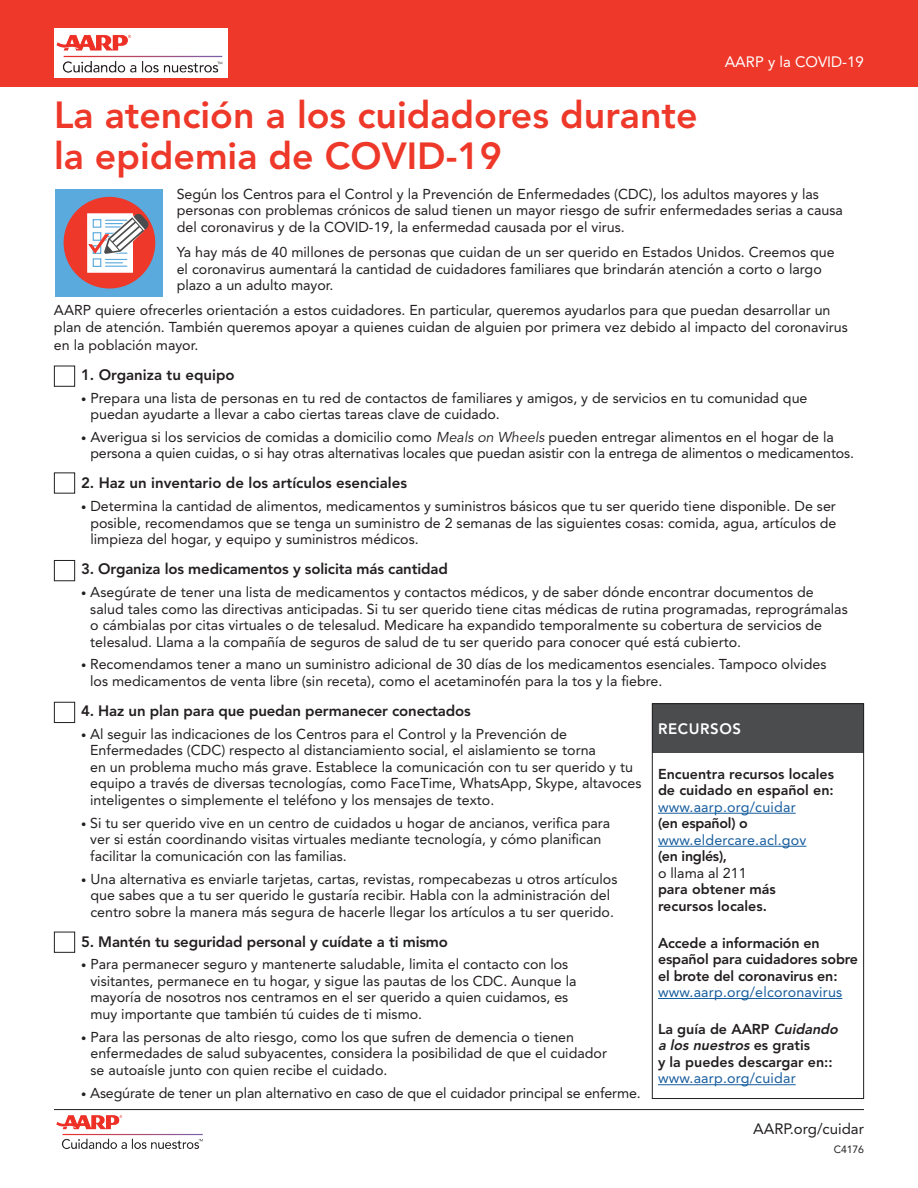
<style>
.page{position:relative;width:918px;height:1188px;background:#fff}
.page>*{position:absolute;margin:0;border:0;box-sizing:border-box;transform-origin:0 0}
.t1{font:800 37.5px/40.5px "Avenir LT";color:#ee3829}
.t2{font:800 15px "Avenir LT";letter-spacing:-.01em;color:#231f20}
.t3{font:15px "Avenir LT";color:#fff}
.t4{font:15px "Avenir LT";color:#231f20}
.t5{font:800 15px "Avenir LT";letter-spacing:.04em;color:#fff}
.t6{font:14.25px/16.5px "Avenir LT";color:#231f20}
.t7{font:800 14.25px/16.5px "Avenir LT";color:#231f20}
.t8{font:14.25px "Avenir LT";letter-spacing:.015em;color:#175d9e}
.t9{font:800 14.25px "Avenir LT";letter-spacing:-.02em;color:#231f20}
.t10{font:10.5px "Avenir LT";letter-spacing:-.015em;color:#231f20}
.s1{font-size:10.5px}
.s2{font-style:italic}
</style>
<div class="page">
<div style="left:0;top:0;width:918px;height:86px;background:#ee3829"></div>
<hr style="left:658px;top:813px;width:138px;height:1px;background:#175d9e">
<hr style="left:658px;top:846px;width:148px;height:1px;background:#175d9e">
<hr style="left:658px;top:998px;width:184px;height:1px;background:#175d9e">
<hr style="left:658px;top:1084px;width:138px;height:1px;background:#175d9e">
<div style="left:652px;top:703px;width:212px;height:50px;background:#4b4c4d"></div>
<div style="left:652px;top:703px;width:212px;height:396px;border:1px solid #231f20"></div>
<div style="left:56px;top:189px;width:107px;height:107px;background:#5aaade"></div>
<div style="left:64px;top:197px;width:91px;height:92px;background:#ee3829;border-radius:50%"></div>
<div style="left:87px;top:213px;width:46px;height:60px;background:#fff"></div>
<svg style="left:88px;top:213px;width:61px;height:55px"></svg>
<div style="left:54px;top:366px;width:21px;height:21px;border:1px solid #231f20"></div>
<div style="left:54px;top:472px;width:21px;height:22px;border:1px solid #231f20"></div>
<div style="left:54px;top:560px;width:21px;height:21px;border:1px solid #231f20"></div>
<div style="left:54px;top:702px;width:21px;height:21px;border:1px solid #231f20"></div>
<div style="left:54px;top:932px;width:21px;height:21px;border:1px solid #231f20"></div>
<hr style="left:54px;top:1109px;width:810px;height:1px;background:#231f20">
<img style="left:56px;top:1115px;width:147px;height:34px">
<div style="left:54px;top:28px;width:174px;height:50px;background:#fff"></div>
<img style="left:56px;top:35px;width:167px;height:38px">
<h1 class="t1" style="left:54px;top:95px;width:645px">La atención a los cuidadores durante la epidemia de COVID-19</h1>
<p class="t3" style="left:725px;top:53px;width:141px">AARP y la COVID-19</p>
<p class="t6" style="left:177px;top:186px;width:668px">Según los Centros para el Control y la Prevención de Enfermedades (CDC), los adultos mayores y las personas con problemas crónicos de salud tienen un mayor riesgo de sufrir enfermedades serias a causa del coronavirus y de la COVID-19, la enfermedad causada por el virus.</p>
<p class="t6" style="left:177px;top:244px;width:660px">Ya hay más de 40 millones de personas que cuidan de un ser querido en Estados Unidos. Creemos que el coronavirus aumentará la cantidad de cuidadores familiares que brindarán atención a corto o largo plazo a un adulto mayor.</p>
<p class="t6" style="left:54px;top:302px;width:795px">AARP quiere ofrecerles orientación a estos cuidadores. En particular, queremos ayudarlos para que puedan desarrollar un plan de atención. También queremos apoyar a quienes cuidan de alguien por primera vez debido al impacto del coronavirus</p>
<p class="t6" style="left:54px;top:337px;width:146px">en la población mayor.</p>
<p class="t2" style="left:81px;top:366px;width:155px">1. Organiza tu equipo</p>
<p class="t6" style="left:90px;top:389px;width:719px;text-indent:-9px"><span class="s1">•</span> Prepara una lista de personas en tu red de contactos de familiares y amigos, y de servicios en tu comunidad que puedan ayudarte a llevar a cabo ciertas tareas clave de cuidado.</p>
<p class="t6" style="left:90px;top:429px;width:765px;text-indent:-9px"><span class="s1">•</span> Averigua si los servicios de comidas a domicilio como <span class="s2">Meals on Wheels</span> pueden entregar alimentos en el hogar de la persona a quien cuidas, o si hay otras alternativas locales que puedan asistir con la entrega de alimentos o medicamentos.</p>
<p class="t2" style="left:81px;top:474px;width:328px">2. Haz un inventario de los artículos esenciales</p>
<p class="t6" style="left:90px;top:498px;width:748px;text-align:justify;text-indent:-9px"><span class="s1">•</span> Determina la cantidad de alimentos, medicamentos y suministros básicos que tu ser querido tiene disponible. De ser posible, recomendamos que se tenga un suministro de 2 semanas de las siguientes cosas: comida, agua, artículos de limpieza del hogar, y equipo y suministros médicos.</p>
<p class="t2" style="left:81px;top:560px;width:368px">3. Organiza los medicamentos y solicita más cantidad</p>
<p class="t6" style="left:90px;top:584px;width:759px;text-indent:-9px"><span class="s1">•</span> Asegúrate de tener una lista de medicamentos y contactos médicos, y de saber dónde encontrar documentos de salud tales como las directivas anticipadas. Si tu ser querido tiene citas médicas de rutina programadas, reprográmalas o cámbialas por citas virtuales o de telesalud. Medicare ha expandido temporalmente su cobertura de servicios de telesalud. Llama a la compañía de seguros de salud de tu ser querido para conocer qué está cubierto.</p>
<p class="t6" style="left:90px;top:656px;width:738px;text-indent:-9px"><span class="s1">•</span> Recomendamos tener a mano un suministro adicional de 30 días de los medicamentos esenciales. Tampoco olvides los medicamentos de venta libre (sin receta), como el acetaminofén para la tos y la fiebre.</p>
<p class="t2" style="left:81px;top:702px;width:391px">4. Haz un plan para que puedan permanecer conectados</p>
<p class="t6" style="left:90px;top:726px;width:553px;text-indent:-9px"><span class="s1">•</span> Al seguir las indicaciones de los Centros para el Control y la Prevención de Enfermedades (CDC) respecto al distanciamiento social, el aislamiento se torna<br>en un problema mucho más grave. Establece la comunicación con tu ser querido y tu equipo a través de diversas tecnologías, como FaceTime, WhatsApp, Skype, altavoces inteligentes o simplemente el teléfono y los mensajes de texto.</p>
<p class="t6" style="left:90px;top:815px;width:521px;text-indent:-9px"><span class="s1">•</span> Si tu ser querido vive en un centro de cuidados u hogar de ancianos, verifica para ver si están coordinando visitas virtuales mediante tecnología, y cómo planifican facilitar la comunicación con las familias.</p>
<p class="t6" style="left:81px;top:870px;width:538px;text-align:center"><span class="s1">•</span> Una alternativa es enviarle tarjetas, cartas, revistas, rompecabezas u otros artículos que sabes que a tu ser querido le gustaría recibir. Habla con la administración del centro sobre la manera más segura de hacerle llegar los artículos a tu ser querido.</p>
<p class="t2" style="left:81px;top:932px;width:369px">5. Mantén tu seguridad personal y cuídate a ti mismo</p>
<p class="t6" style="left:90px;top:956px;width:488px;text-indent:-9px"><span class="s1">•</span> Para permanecer seguro y mantenerte saludable, limita el contacto con los visitantes, permanece en tu hogar, y sigue las pautas de los CDC. Aunque la mayoría de nosotros nos centramos en el ser querido a quien cuidamos, es muy importante que también tú cuides de ti mismo.</p>
<p class="t6" style="left:90px;top:1029px;width:518px;text-indent:-9px"><span class="s1">•</span> Para las personas de alto riesgo, como los que sufren de demencia o tienen enfermedades de salud subyacentes, considera la posibilidad de que el cuidador se autoaísle junto con quien recibe el cuidado.</p>
<p class="t6" style="left:81px;top:1085px;width:561px"><span class="s1">•</span> Asegúrate de tener un plan alternativo en caso de que el cuidador principal se enferme.</p>
<p class="t5" style="left:658px;top:720px;width:85px">RECURSOS</p>
<p class="t7" style="left:658px;top:766px;width:178px">Encuentra recursos locales de cuidado en español en:</p>
<p class="t8" style="left:658px;top:799px;width:139px">www.aarp.org/cuidar</p>
<p class="t9" style="left:658px;top:815px;width:91px">(en español) o</p>
<p class="t8" style="left:658px;top:832px;width:150px">www.eldercare.acl.gov</p>
<p class="t9" style="left:658px;top:848px;width:71px">(en inglés),</p>
<p class="t6" style="left:658px;top:865px;width:90px">o llama al 211</p>
<p class="t7" style="left:658px;top:881px;width:119px">para obtener más recursos locales.</p>
<p class="t7" style="left:658px;top:934px;width:202px">Accede a información en español para cuidadores sobre el brote del coronavirus en:</p>
<p class="t8" style="left:658px;top:984px;width:186px">www.aarp.org/elcoronavirus</p>
<p class="t7" style="left:658px;top:1021px;width:185px">La guía de AARP <span class="s2">Cuidando a los nuestros</span> e s g r a t i s<br>y la puedes descargar en::</p>
<p class="t8" style="left:658px;top:1070px;width:139px">www.aarp.org/cuidar</p>
<p class="t4" style="left:753px;top:1120px;width:112px">AARP.org/cuidar</p>
<p class="t10" style="left:834px;top:1143px;width:32px">C4176</p>
</div>
